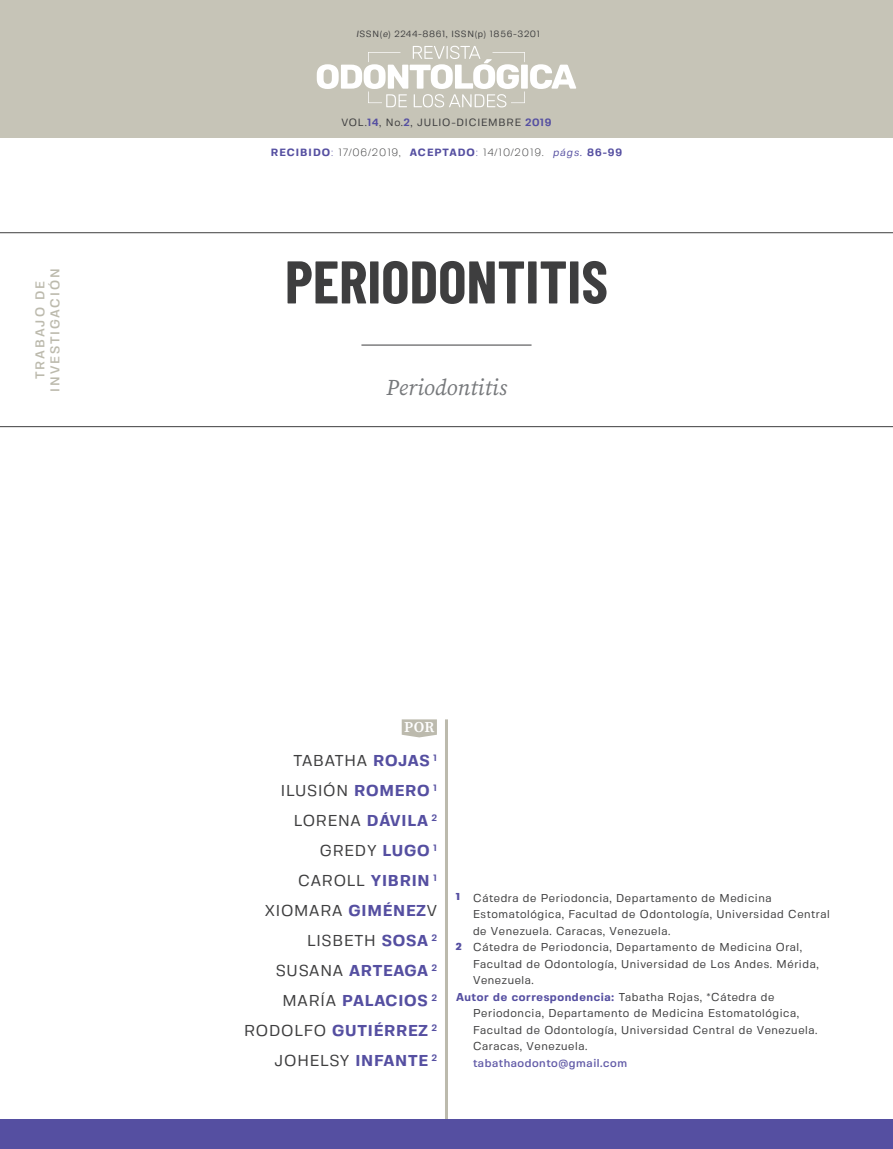
<style>
.page{position:relative;width:893px;height:1149px;background:#fff}
.page>*{position:absolute;margin:0;border:0;box-sizing:border-box;transform-origin:0 0}
.t1{font:700 60px "Barlow Condensed";color:#3e3e3f}
.t2{font:italic 22.5px "Source Serif Pro";color:#76787b}
.t3{font:15.75px/30px "Fivo Sans";letter-spacing:.05em;color:#3e3e3f;text-align:right}
.t4{font:600 15px "Source Serif Pro";color:#fff}
.t5{font:500 12.75px/15px "Fivo Sans";letter-spacing:.15em;color:#bcbaad;text-align:center}
.t6{font:11.4px "Fivo Sans";letter-spacing:.05em;color:#3e3e3f}
.t7{font:700 11.4px "Fivo Sans";letter-spacing:.05em;color:#554fa1}
.t8{font:500 11.4px "Fivo Sans";letter-spacing:.05em;color:#635ca8}
.t9{font:300 10.5px "Fivo Sans";letter-spacing:.095em;color:#3e3e3f}
.t10{font:10.5px "Fivo Sans";letter-spacing:.075em;color:#3e3e3f}
.t11{font:9px "Fivo Sans";letter-spacing:.075em;color:#3e3e3f}
.s1{font-style:italic}
.s2{font-weight:700;color:#554fa1}
.s3{color:#554fa1}
.s4{font-weight:400;font-style:italic;color:#554fa1}
.s5{font-weight:900;font-size:10.05px;color:#554fa1}
.s6{font-weight:400;color:#3e3e3f}
</style>
<div class="page">
<div style="left:0;top:0;width:893px;height:137px;background:#c6c4b7"></div>
<svg style="left:402px;top:719px;width:35px;height:18px"></svg>
<svg style="left:317px;top:46px;width:259px;height:61px"></svg>
<hr style="left:361px;top:344px;width:170px;height:1px;background:#3e3e3f">
<hr style="left:0;top:426px;width:893px;height:1px;background:#3e3e3f">
<hr style="left:0;top:232px;width:893px;height:1px;background:#3e3e3f">
<hr style="left:445px;top:719px;width:3px;height:429px;background:#bcbaad">
<div style="left:0;top:1118px;width:893px;height:30px;background:#554fa1"></div>
<p class="t5" style="left:33px;top:391px;width:124px;rotate:-90deg">TRABAJO DE<br>INVESTIGACIÓN</p>
<p class="t11" style="left:356px;top:28px;width:185px"><span class="s1">I</span>SSN(<span class="s1">e</span>) 2244-8861, ISSN(p) 1856-3201</p>
<p class="t10" style="left:342px;top:116px;width:211px">VOL.<span class="s2">14</span>, No.<span class="s2">2</span>, JULIO-DICIEMBRE <span class="s2">2019</span></p>
<p class="t9" style="left:271px;top:145px;width:353px"><span class="s2">RECIBIDO</span><span class="s3">:</span> 17/06/2019, <span class="s2">ACEPTADO</span><span class="s3">:</span> 14/10/2019. <span class="s4">págs.</span> <span class="s2">86-99</span></p>
<h1 class="t1" style="left:285px;top:244px;width:325px">PERIODONTITIS</h1>
<h2 class="t2" style="left:386px;top:374px;width:122px">Periodontitis</h2>
<h3 class="t4" style="left:404px;top:718px;width:32px">POR</h3>
<h3 class="t3" style="left:244px;top:745px;width:194px">TABATHA <span class="s2">ROJAS</span> <sup>1<br></sup>ILUSIÓN <span class="s2">ROMERO</span> <sup>1<br></sup>LORENA <span class="s2">DÁVILA</span> <sup>2<br></sup>GREDY <span class="s2">LUGO</span> <sup>1<br></sup>CAROLL <span class="s2">YIBRIN</span> <sup>1<br></sup>XIOMARA <span class="s2">GIMÉNEZ</span>V<br>LISBETH <span class="s2">SOSA</span> <sup>2<br></sup>SUSANA <span class="s2">ARTEAGA</span> <sup>2<br></sup>MARÍA <span class="s2">PALACIOS</span> <sup>2<br></sup>RODOLFO <span class="s2">GUTIÉRREZ</span> <sup>2<br></sup>JOHELSY <span class="s2">INFANTE</span> <sup>2</sup></h3>
<p class="t6" style="left:456px;top:890px;width:317px"><span class="s5">1</span> Cátedra de Periodoncia, Departamento de Medicina</p>
<p class="t6" style="left:473px;top:906px;width:358px">Estomatológica, Facultad de Odontología, Universidad Central</p>
<p class="t6" style="left:473px;top:923px;width:199px">de Venezuela. Caracas, Venezuela.</p>
<p class="t6" style="left:456px;top:939px;width:348px"><span class="s5">2</span> Cátedra de Periodoncia, Departamento de Medicina Oral,</p>
<p class="t6" style="left:473px;top:956px;width:347px">Facultad de Odontología, Universidad de Los Andes. Mérida,</p>
<p class="t6" style="left:473px;top:972px;width:62px">Venezuela.</p>
<p class="t7" style="left:456px;top:989px;width:320px">Autor de correspondencia: <span class="s6">Tabatha Rojas, *Cátedra de</span></p>
<p class="t6" style="left:473px;top:1005px;width:328px">Periodoncia, Departamento de Medicina Estomatológica,</p>
<p class="t6" style="left:473px;top:1022px;width:346px">Facultad de Odontología, Universidad Central de Venezuela.</p>
<p class="t6" style="left:473px;top:1038px;width:116px">Caracas, Venezuela.</p>
<p class="t8" style="left:473px;top:1055px;width:156px">tabathaodonto@gmail.com</p>
</div>
